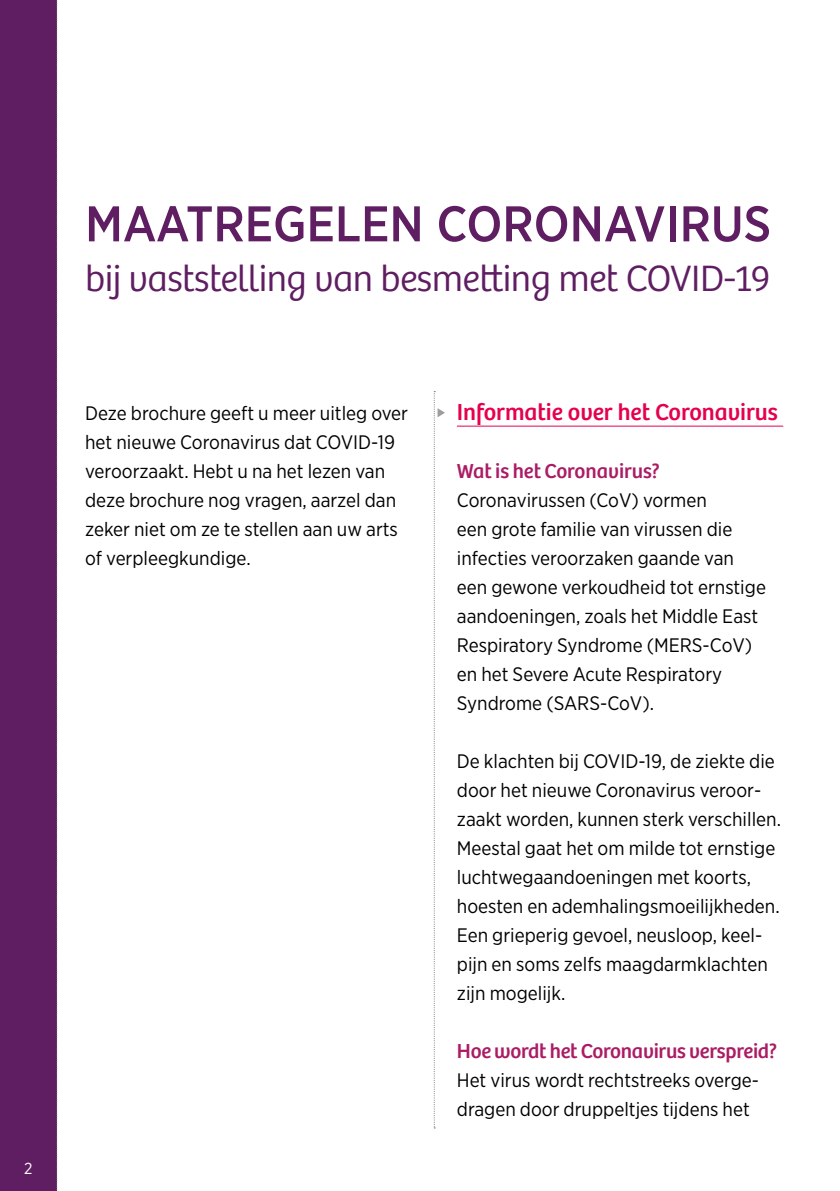
<style>
.page{position:relative;width:840px;height:1191px;background:#fff}
.page>*{position:absolute;margin:0;border:0;box-sizing:border-box;transform-origin:0 0}
.t1{font:500 50px "Gotham Narrow";color:#5f1d62}
.t2{font:300 38px "Bree";letter-spacing:-.015em;color:#5f1d62}
.t3{font:24px "Bree";color:#e5004d}
.t4{font:21px "Bree";letter-spacing:-.01em;color:#ab1c65}
.t5{font:19.6px/29px "Gotham Narrow";color:#000}
.t6{font:16px "Gotham Narrow";color:#fff}
</style>
<div class="page">
<div style="left:0;top:0;width:57px;height:1191px;background:#5f1d62"></div>
<svg style="left:56px;top:0;width:2px;height:1190px"></svg>
<hr style="left:456px;top:426px;width:326px;height:1px;background:#e5004d">
<svg style="left:433px;top:391px;width:12px;height:737px"></svg>
<p class="t6" style="left:24px;top:1158px;width:10px">2</p>
<h1 class="t1" style="left:85px;top:192px;width:687px">MAATREGELEN CORONAVIRUS</h1>
<h2 class="t2" style="left:85px;top:257px;width:687px">bij vaststelling van besmetting met COVID-19</h2>
<p class="t5" style="left:85px;top:398px;width:324px">Deze brochure geeft u meer uitleg over het nieuwe Coronavirus dat COVID-19 veroorzaakt. Hebt u na het lezen van deze brochure nog vragen, aarzel dan zeker niet om ze te stellen aan uw arts of verpleegkundige.</p>
<p class="t3" style="left:456px;top:398px;width:322px">Informatie over het Coronavirus</p>
<p class="t4" style="left:456px;top:459px;width:204px">Wat is het Coronavirus?</p>
<p class="t5" style="left:456px;top:485px;width:310px">Coronavirussen (CoV) vormen<br>een grote familie van virussen die infecties veroorzaken gaande van een gewone verkoudheid tot ernstige aandoeningen, zoals het Middle East<br>Respiratory Syndrome (MERS-CoV) en het Severe Acute Respiratory<br>Syndrome (SARS-CoV).</p>
<p class="t5" style="left:456px;top:746px;width:325px">De klachten bij COVID-19, de ziekte die door het nieuwe Coronavirus veroor&shy;zaakt worden, kunnen sterk verschillen.<br>Meestal gaat het om milde tot ernstige luchtwegaandoeningen met koorts, hoesten en ademhalingsmoeilijkheden.<br>Een grieperig gevoel, neusloop, keel&shy;pijn en soms zelfs maagdarmklachten zijn mogelijk.</p>
<p class="t4" style="left:456px;top:1039px;width:321px">Hoe wordt het Coronavirus verspreid?</p>
<p class="t5" style="left:456px;top:1065px;width:303px">Het virus wordt rechtstreeks overge&shy;dragen door druppeltjes tijdens het</p>
</div>
